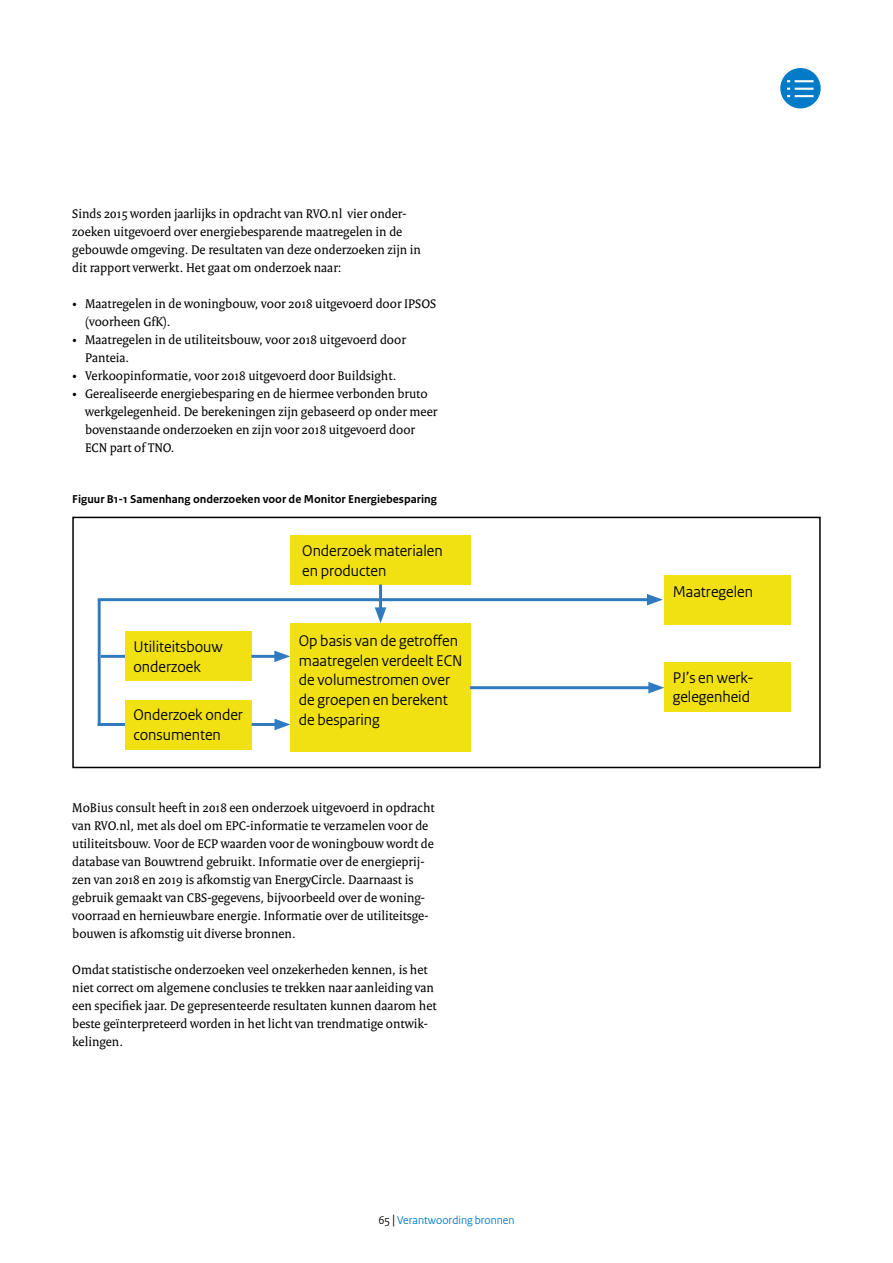
<style>
.page{position:relative;width:893px;height:1263px;background:#fff}
.page>*{position:absolute;margin:0;border:0;box-sizing:border-box;transform-origin:0 0}
.t1{font:16.35px/19.6px "Rijksoverheid Sans Heading";color:#000}
._10_RVO_Broodtekst{font:13.5px/18px "Rijksoverheid Serif";color:#000}
._13_RVO_Fotobijschri{font:700 12px "Rijksoverheid Sans Text";color:#000}
.t2{font:12px "Rijksoverheid Sans Heading";color:#007bc7}
.s1{font-weight:700}
.s2{color:#000}
.s3{font-size:14.25px;color:#000}
</style>
<div class="page">
<div style="left:780px;top:68px;width:41px;height:40px;background:#007bc7;border-radius:50%"></div>
<svg style="left:787px;top:80px;width:26px;height:2px"></svg>
<svg style="left:787px;top:88px;width:26px;height:9px"></svg>
<svg style="left:97px;top:584px;width:694px;height:166px"></svg>
<hr style="left:101px;top:655px;width:41px;height:3px;background:#307abf">
<hr style="left:98px;top:723px;width:41px;height:3px;background:#307abf">
<div style="left:290px;top:535px;width:181px;height:49px;background:#f1e113"></div>
<div style="left:290px;top:624px;width:181px;height:128px;background:#f1e113"></div>
<div style="left:125px;top:631px;width:127px;height:50px;background:#f1e113"></div>
<div style="left:125px;top:700px;width:127px;height:49px;background:#f1e113"></div>
<div style="left:664px;top:575px;width:127px;height:49px;background:#f1e113"></div>
<div style="left:664px;top:662px;width:127px;height:50px;background:#f1e113"></div>
<hr style="left:379px;top:584px;width:3px;height:29px;background:#307abf">
<svg style="left:375px;top:607px;width:11px;height:16px"></svg>
<hr style="left:470px;top:686px;width:184px;height:3px;background:#307abf">
<svg style="left:648px;top:682px;width:16px;height:11px"></svg>
<hr style="left:98px;top:598px;width:555px;height:3px;background:#307abf">
<svg style="left:647px;top:594px;width:16px;height:11px"></svg>
<hr style="left:98px;top:600px;width:3px;height:126px;background:#307abf">
<hr style="left:252px;top:655px;width:28px;height:3px;background:#307abf">
<svg style="left:274px;top:650px;width:16px;height:12px"></svg>
<hr style="left:252px;top:723px;width:28px;height:3px;background:#307abf">
<svg style="left:275px;top:719px;width:15px;height:11px"></svg>
<div style="left:72px;top:517px;width:749px;height:251px;border:2px solid #000"></div>
<p class="_10_RVO_Broodtekst" style="left:72px;top:204px;width:350px">Sinds 2015 worden jaarlijks in opdracht van RVO.nl vier onder&shy;zoeken uitgevoerd over energiebesparende maatregelen in de gebouwde omgeving. De resultaten van deze onderzoeken zijn in dit rapport verwerkt. Het gaat om onderzoek naar:</p>
<p class="_10_RVO_Broodtekst" style="left:85px;top:294px;width:353px;text-indent:-13px"><span class="s1">•</span> Maatregelen in de woningbouw, voor 2018 uitgevoerd door IPSOS (voorheen GfK).</p>
<p class="_10_RVO_Broodtekst" style="left:85px;top:330px;width:322px;text-indent:-13px"><span class="s1">•</span> Maatregelen in de utiliteitsbouw, voor 2018 uitgevoerd door<br>Panteia.</p>
<p class="_10_RVO_Broodtekst" style="left:72px;top:366px;width:326px"><span class="s1">•</span> Verkoopinformatie, voor 2018 uitgevoerd door Buildsight.</p>
<p class="_10_RVO_Broodtekst" style="left:85px;top:384px;width:354px;text-indent:-13px"><span class="s1">•</span> Gerealiseerde energiebesparing en de hiermee verbonden bruto werkgelegenheid. De berekeningen zijn gebaseerd op onder meer bovenstaande onderzoeken en zijn voor 2018 uitgevoerd door ECN part of TNO.</p>
<p class="_13_RVO_Fotobijschri" style="left:72px;top:492px;width:366px">Figuur B1-1 Samenhang onderzoeken voor de Monitor Energiebesparing</p>
<p class="t1" style="left:302px;top:541px;width:142px">Onderzoek materialen en producten</p>
<p class="t1" style="left:299px;top:631px;width:165px">Op basis van de getroffen maatregelen verdeelt ECN de volumestromen over de groepen en berekent</p>
<p class="t1" style="left:133px;top:637px;width:91px">Utiliteitsbouw onderzoek</p>
<p class="t1" style="left:133px;top:705px;width:111px">Onderzoek onder</p>
<p class="t1" style="left:299px;top:710px;width:82px">de besparing</p>
<p class="t1" style="left:133px;top:725px;width:89px">consumenten</p>
<p class="_10_RVO_Broodtekst" style="left:72px;top:798px;width:364px">MoBius consult heeft in 2018 een onderzoek uitgevoerd in opdracht van RVO.nl, met als doel om EPC-informatie te verzamelen voor de utiliteitsbouw. Voor de ECP waarden voor de woningbouw wordt de database van Bouwtrend gebruikt. Informatie over de energieprij&shy;zen van 2018 en 2019 is afkomstig van EnergyCircle. Daarnaast is gebruik gemaakt van CBS-gegevens, bijvoorbeeld over de woning&shy;voorraad en hernieuwbare energie. Informatie over de utiliteitsge&shy;bouwen is afkomstig uit diverse bronnen.</p>
<p class="_10_RVO_Broodtekst" style="left:72px;top:960px;width:366px">Omdat statistische onderzoeken veel onzekerheden kennen, is het niet correct om algemene conclusies te trekken naar aanleiding van een specifiek jaar. De gepresenteerde resultaten kunnen daarom het beste geïnterpreteerd worden in het licht van trendmatige ontwik&shy;kelingen.</p>
<p class="t2" style="left:378px;top:1213px;width:138px"><span class="s2">65</span> <span class="s3">|</span> Verantwoording bronnen</p>
<p class="t1" style="left:673px;top:582px;width:82px">Maatregelen</p>
<p class="t1" style="left:673px;top:668px;width:83px">PJ’s en werk&shy;gelegenheid</p>
</div>
